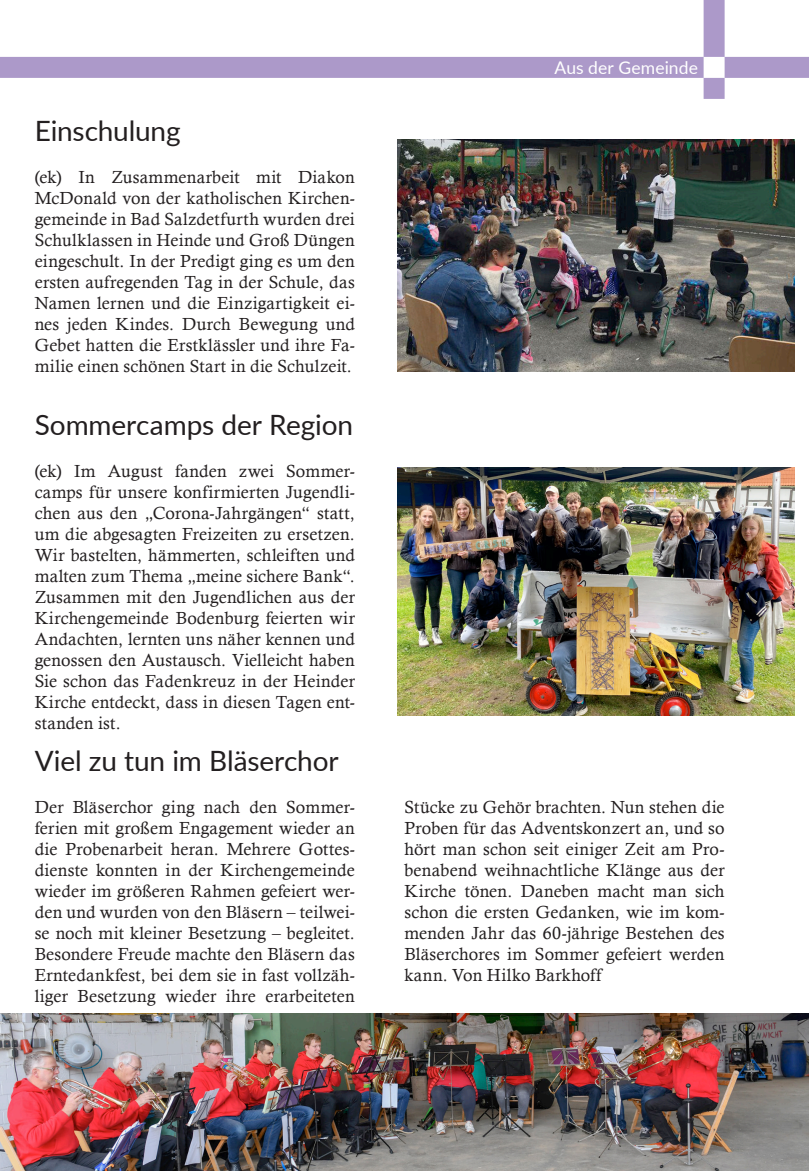
<style>
.page{position:relative;width:809px;height:1171px;background:#fff}
.page>*{position:absolute;margin:0;border:0;box-sizing:border-box;transform-origin:0 0}
.t1{font:28px "Lato";letter-spacing:-.005em;color:#231f20}
.t2{font:17.5px/21px "Calisto";letter-spacing:.01em;color:#231f20;text-align:justify}
.t3{font:17.5px "Lato";letter-spacing:.005em;color:#fff}
</style>
<div class="page">
<svg style="left:0;top:0;width:809px;height:99px"></svg>
<img style="left:397px;top:467px;width:397px;height:248px">
<img style="left:397px;top:140px;width:397px;height:232px">
<img style="left:0;top:1014px;width:809px;height:156px">
<h1 class="t1" style="left:35px;top:111px;width:147px">Einschulung</h1>
<p class="t2" style="left:35px;top:166px;width:321px">(ek) In Zusammenarbeit mit Diakon McDonald von der katholischen Kirchen&shy;gemeinde in Bad Salzdetfurth wurden drei Schulklassen in Heinde und Groß Düngen eingeschult. In der Predigt ging es um den ersten aufregenden Tag in der Schule, das Namen lernen und die Einzigartigkeit ei&shy;nes jeden Kindes. Durch Bewegung und Gebet hatten die Erstklässler und ihre Fa&shy;milie einen schönen Start in die Schulzeit.</p>
<h1 class="t1" style="left:35px;top:405px;width:320px">Sommercamps der Region</h1>
<p class="t2" style="left:35px;top:460px;width:321px">(ek) Im August fanden zwei Sommer&shy;camps für unsere konfirmierten Jugendli&shy;chen aus den „Corona-Jahrgängen“ statt, um die abgesagten Freizeiten zu ersetzen.<br>Wir bastelten, hämmerten, schleiften und malten zum Thema „meine sichere Bank“.<br>Zusammen mit den Jugendlichen aus der Kirchengemeinde Bodenburg feierten wir Andachten, lernten uns näher kennen und genossen den Austausch. Vielleicht haben Sie schon das Fadenkreuz in der Heinder Kirche entdeckt, dass in diesen Tagen ent&shy;standen ist.</p>
<p class="t3" style="left:554px;top:56px;width:145px">Aus der Gemeinde</p>
<h1 class="t1" style="left:35px;top:741px;width:305px">Viel zu tun im Bläserchor</h1>
<p class="t2" style="left:35px;top:796px;width:321px">Der Bläserchor ging nach den Sommer&shy;ferien mit großem Engagement wieder an die Probenarbeit heran. Mehrere Gottes&shy;dienste konnten in der Kirchengemeinde wieder im größeren Rahmen gefeiert wer&shy;den und wurden von den Bläsern – teilwei&shy;se noch mit kleiner Besetzung – begleitet.<br>Besondere Freude machte den Bläsern das Erntedankfest, bei dem sie in fast vollzäh&shy;liger Besetzung wieder ihre erarbeiteten</p>
<p class="t2" style="left:404px;top:796px;width:321px">Stücke zu Gehör brachten. Nun stehen die Proben für das Adventskonzert an, und so hört man schon seit einiger Zeit am Pro&shy;benabend weihnachtliche Klänge aus der Kirche tönen. Daneben macht man sich schon die ersten Gedanken, wie im kom&shy;menden Jahr das 60-jährige Bestehen des Bläserchores im Sommer gefeiert werden kann. Von Hilko Barkhoff</p>
</div>
